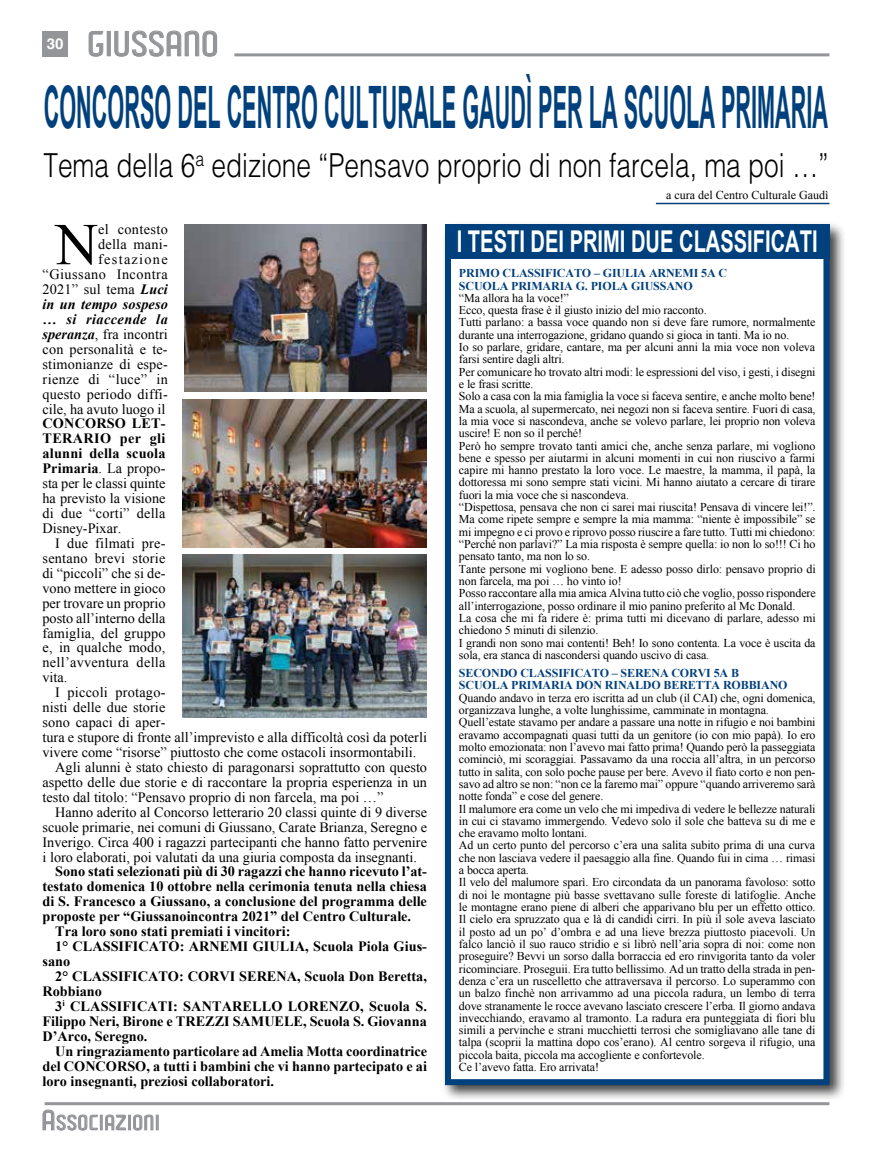
<style>
.page{position:relative;width:872px;height:1149px;background:#fff}
.page>*{position:absolute;margin:0;border:0;box-sizing:border-box;transform-origin:0 0}
.t1{font:59.4px "Times New Roman";color:#000}
.t2{font:700 58.5px "Arial";color:#00407c;scale:.37 1}
.t3{font:300 33px "Helvetica LT Std";color:#000;scale:.8 1}
.t4{font:500 31.95px "Paragon";letter-spacing:.04em;color:#939598}
.t5{font:700 30px "Arial";color:#fff;scale:.67 1}
.t6{font:500 19.2px "Paragon";letter-spacing:.065em;color:#939598}
.t7{font:14.25px/14.9px "Times New Roman";color:#000;text-align:justify}
.t8{font:700 14.25px "Times New Roman";color:#000}
.t9{font:14.25px "Times New Roman";letter-spacing:.02em;color:#000}
.t10{font:12px/12.3px "Times New Roman";letter-spacing:-.01em;color:#000}
.t11{font:700 12px/12.3px "Times New Roman";letter-spacing:-.01em;color:#00407c}
.s1{font-weight:700;font-style:italic}
.s2{font-weight:700}
.s3{font-size:25.5px}
</style>
<div class="page">
<hr style="left:45px;top:1101px;width:784px;height:3px;background:#939598">
<svg style="left:42px;top:1109px;width:112px;height:21px"></svg>
<div style="left:156px;top:1114px;width:3px;height:15px;border:1px solid #939598"></div>
<div style="left:43px;top:31px;width:25px;height:25px;background:#939598"></div>
<hr style="left:234px;top:53px;width:595px;height:3px;background:#939598">
<svg style="left:88px;top:31px;width:16px;height:26px"></svg>
<div style="left:107px;top:31px;width:4px;height:25px;border:1px solid #939598"></div>
<svg style="left:114px;top:30px;width:104px;height:27px"></svg>
<hr style="left:656px;top:203px;width:173px;height:1px;background:#00407c">
<div style="left:441px;top:221px;width:405px;height:880px;background:#000;opacity:.75"></div>
<div style="left:445px;top:225px;width:384px;height:859px;background:#fff;border:6px solid #00407c"></div>
<div style="left:445px;top:224px;width:384px;height:34px;background:#00407c"></div>
<img style="left:185px;top:225px;width:242px;height:166px">
<img style="left:182px;top:554px;width:245px;height:163px">
<img style="left:182px;top:399px;width:245px;height:148px">
<h3 class="t4" style="left:47px;top:31px;width:172px"><sup>30</sup> GIUSSANO</h3>
<h2 class="t2" style="left:44px;top:68px;width:2120px">CONCORSO DEL CENTRO CULTURALE GAUDÌ PER LA SCUOLA PRIMARIA</h2>
<h3 class="t3" style="left:43px;top:145px;width:983px">Tema della 6<sup>a</sup> edizione “Pensavo proprio di non farcela, ma poi …”</h3>
<p class="t10" style="left:666px;top:189px;width:164px">a cura del Centro Culturale Gaudì</p>
<h1 class="t1" style="left:55px;top:204px;width:44px">N</h1>
<p class="t7" style="left:43px;top:222px;width:127px;text-align:right">el contesto<br>della mani&shy;festazione “Giussano Incontra<br>2021” sul tema <span class="s1">Luci in un tempo sospeso … si riaccende la speranza</span>, fra incontri con personalità e te&shy;stimonianze di espe&shy;rienze di “luce” in questo periodo diffi&shy;cile, ha avuto luogo il</p>
<p class="t7" style="left:43px;top:416px;width:124px"><span class="s2">CONCORSO LET-TERARIO per gli alunni della scuola Primaria</span>. La propo&shy;sta per le classi quinte ha previsto la visione di due “corti” della Disney-Pixar.</p>
<p class="t7" style="left:43px;top:535px;width:124px;text-indent:13px">I due filmati pre&shy;sentano brevi storie di “piccoli” che si de&shy;vono mettere in gioco per trovare un proprio posto all’interno della famiglia, del gruppo e, in qualche modo, nell’avventura della vita.</p>
<p class="t9" style="left:55px;top:682px;width:112px">I piccoli protago-</p>
<p class="t7" style="left:43px;top:699px;width:124px">nisti delle due storie</p>
<p class="t7" style="left:43px;top:714px;width:124px">sono capaci di aper-</p>
<p class="t7" style="left:43px;top:729px;width:386px">tura e stupore di fronte all’imprevisto e alla difficoltà così da poterli</p>
<p class="t7" style="left:43px;top:744px;width:375px">vivere come “risorse” piuttosto che come ostacoli insormontabili.</p>
<p class="t7" style="left:55px;top:759px;width:373px">Agli alunni è stato chiesto di paragonarsi soprattutto con questo</p>
<p class="t7" style="left:43px;top:774px;width:386px">aspetto delle due storie e di raccontare la propria esperienza in un</p>
<p class="t7" style="left:43px;top:789px;width:342px">testo dal titolo: “Pensavo proprio di non farcela, ma poi …”</p>
<p class="t7" style="left:55px;top:804px;width:373px">Hanno aderito al Concorso letterario 20 classi quinte di 9 diverse</p>
<p class="t7" style="left:43px;top:819px;width:386px">scuole primarie, nei comuni di Giussano, Carate Brianza, Seregno e</p>
<p class="t7" style="left:43px;top:833px;width:386px">Inverigo. Circa 400 i ragazzi partecipanti che hanno fatto pervenire</p>
<p class="t7" style="left:43px;top:848px;width:376px">i loro elaborati, poi valutati da una giuria composta da insegnanti.</p>
<p class="t8" style="left:55px;top:861px;width:373px">Sono stati selezionati più di 30 ragazzi che hanno ricevuto l’at-</p>
<p class="t8" style="left:43px;top:876px;width:386px">testato domenica 10 ottobre nella cerimonia tenuta nella chiesa</p>
<p class="t8" style="left:43px;top:891px;width:386px">di S. Francesco a Giussano, a conclusione del programma delle</p>
<p class="t8" style="left:43px;top:906px;width:370px">proposte per “Giussanoincontra 2021” del Centro Culturale.</p>
<p class="t8" style="left:55px;top:921px;width:237px">Tra loro sono stati premiati i vincitori:</p>
<p class="t8" style="left:55px;top:936px;width:373px">1° CLASSIFICATO: ARNEMI GIULIA, Scuola Piola Gius-</p>
<p class="t8" style="left:43px;top:951px;width:29px">sano</p>
<p class="t8" style="left:55px;top:966px;width:373px">2° CLASSIFICATO: CORVI SERENA, Scuola Don Beretta,</p>
<p class="t8" style="left:43px;top:980px;width:61px">Robbiano</p>
<p class="t8" style="left:55px;top:996px;width:373px">3<sup>i</sup> CLASSIFICATI: SANTARELLO LORENZO, Scuola S.</p>
<p class="t8" style="left:43px;top:1011px;width:386px">Filippo Neri, Birone e TREZZI SAMUELE, Scuola S. Giovanna</p>
<p class="t8" style="left:43px;top:1025px;width:106px">D’Arco, Seregno.</p>
<p class="t8" style="left:55px;top:1040px;width:373px">Un ringraziamento particolare ad Amelia Motta coordinatrice</p>
<p class="t8" style="left:43px;top:1055px;width:386px">del CONCORSO, a tutti i bambini che vi hanno partecipato e ai</p>
<p class="t8" style="left:43px;top:1070px;width:233px">loro insegnanti, preziosi collaboratori.</p>
<h3 class="t5" style="left:457px;top:222px;width:540px">I TESTI DEI PRIMI DUE CLASSIFICATI</h3>
<p class="t11" style="left:459px;top:266px;width:270px">PRIMO CLASSIFICATO – GIULIA ARNEMI 5A C<br>SCUOLA PRIMARIA G. PIOLA GIUSSANO</p>
<p class="t10" style="left:459px;top:291px;width:358px">“Ma allora ha la voce!”<br>Ecco, questa frase è il giusto inizio del mio racconto.<br>Tutti parlano: a bassa voce quando non si deve fare rumore, normalmente durante una interrogazione, gridano quando si gioca in tanti. Ma io no.<br>Io so parlare, gridare, cantare, ma per alcuni anni la mia voce non voleva farsi sentire dagli altri.<br>Per comunicare ho trovato altri modi: le espressioni del viso, i gesti, i disegni e le frasi scritte.<br>Solo a casa con la mia famiglia la voce si faceva sentire, e anche molto bene!<br>Ma a scuola, al supermercato, nei negozi non si faceva sentire. Fuori di casa, la mia voce si nascondeva, anche se volevo parlare, lei proprio non voleva uscire! E non so il perché!<br>Però ho sempre trovato tanti amici che, anche senza parlare, mi vogliono bene e spesso per aiutarmi in alcuni momenti in cui non riuscivo a farmi capire mi hanno prestato la loro voce. Le maestre, la mamma, il papà, la dottoressa mi sono sempre stati vicini. Mi hanno aiutato a cercare di tirare fuori la mia voce che si nascondeva.<br>“Dispettosa, pensava che non ci sarei mai riuscita! Pensava di vincere lei!”.<br>Ma come ripete sempre e sempre la mia mamma: “niente è impossibile” se mi impegno e ci provo e riprovo posso riuscire a fare tutto. Tutti mi chiedono: “Perché non parlavi?” La mia risposta è sempre quella: io non lo so!!! Ci ho pensato tanto, ma non lo so.<br>Tante persone mi vogliono bene. E adesso posso dirlo: pensavo proprio di non farcela, ma poi … ho vinto io!<br>Posso raccontare alla mia amica Alvina tutto ciò che voglio, posso rispondere all’interrogazione, posso ordinare il mio panino preferito al Mc Donald.<br>La cosa che mi fa ridere è: prima tutti mi dicevano di parlare, adesso mi chiedono 5 minuti di silenzio.<br>I grandi non sono mai contenti! Beh! Io sono contenta. La voce è uscita da sola, era stanca di nascondersi quando uscivo di casa.</p>
<p class="t11" style="left:459px;top:666px;width:330px">SECONDO CLASSIFICATO – SERENA CORVI 5A B<br>SCUOLA PRIMARIA DON RINALDO BERETTA ROBBIANO</p>
<p class="t10" style="left:459px;top:691px;width:358px">Quando andavo in terza ero iscritta ad un club (il CAI) che, ogni domenica, organizzava lunghe, a volte lunghissime, camminate in montagna.<br>Quell’estate stavamo per andare a passare una notte in rifugio e noi bambini eravamo accompagnati quasi tutti da un genitore (io con mio papà). Io ero molto emozionata: non l’avevo mai fatto prima! Quando però la passeggiata cominciò, mi scoraggiai. Passavamo da una roccia all’altra, in un percorso tutto in salita, con solo poche pause per bere. Avevo il fiato corto e non pen&shy;savo ad altro se non: “non ce la faremo mai” oppure “quando arriveremo sarà notte fonda” e cose del genere.<br>Il malumore era come un velo che mi impediva di vedere le bellezze naturali in cui ci stavamo immergendo. Vedevo solo il sole che batteva su di me e che eravamo molto lontani.<br>Ad un certo punto del percorso c’era una salita subito prima di una curva che non lasciava vedere il paesaggio alla fine. Quando fui in cima … rimasi a bocca aperta.<br>Il velo del malumore sparì. Ero circondata da un panorama favoloso: sotto di noi le montagne più basse svettavano sulle foreste di latifoglie. Anche le montagne erano piene di alberi che apparivano blu per un effetto ottico.<br>Il cielo era spruzzato qua e là di candidi cirri. In più il sole aveva lasciato il posto ad un po’ d’ombra e ad una lieve brezza piuttosto piacevoli. Un falco lanciò il suo rauco stridio e si librò nell’aria sopra di noi: come non proseguire? Bevvi un sorso dalla borraccia ed ero rinvigorita tanto da voler ricominciare. Proseguii. Era tutto bellissimo. Ad un tratto della strada in pen&shy;denza c’era un ruscelletto che attraversava il percorso. Lo superammo con un balzo finchè non arrivammo ad una piccola radura, un lembo di terra dove stranamente le rocce avevano lasciato crescere l’erba. Il giorno andava invecchiando, eravamo al tramonto. La radura era punteggiata di fiori blu simili a pervinche e strani mucchietti terrosi che somigliavano alle tane di talpa (scoprii la mattina dopo cos’erano). Al centro sorgeva il rifugio, una piccola baita, piccola ma accogliente e confortevole.<br>Ce l’avevo fatta. Ero arrivata!</p>
<h3 class="t6" style="left:42px;top:1114px;width:119px"><span class="s3">A</span>SSOCIAZIONI</h3>
</div>
